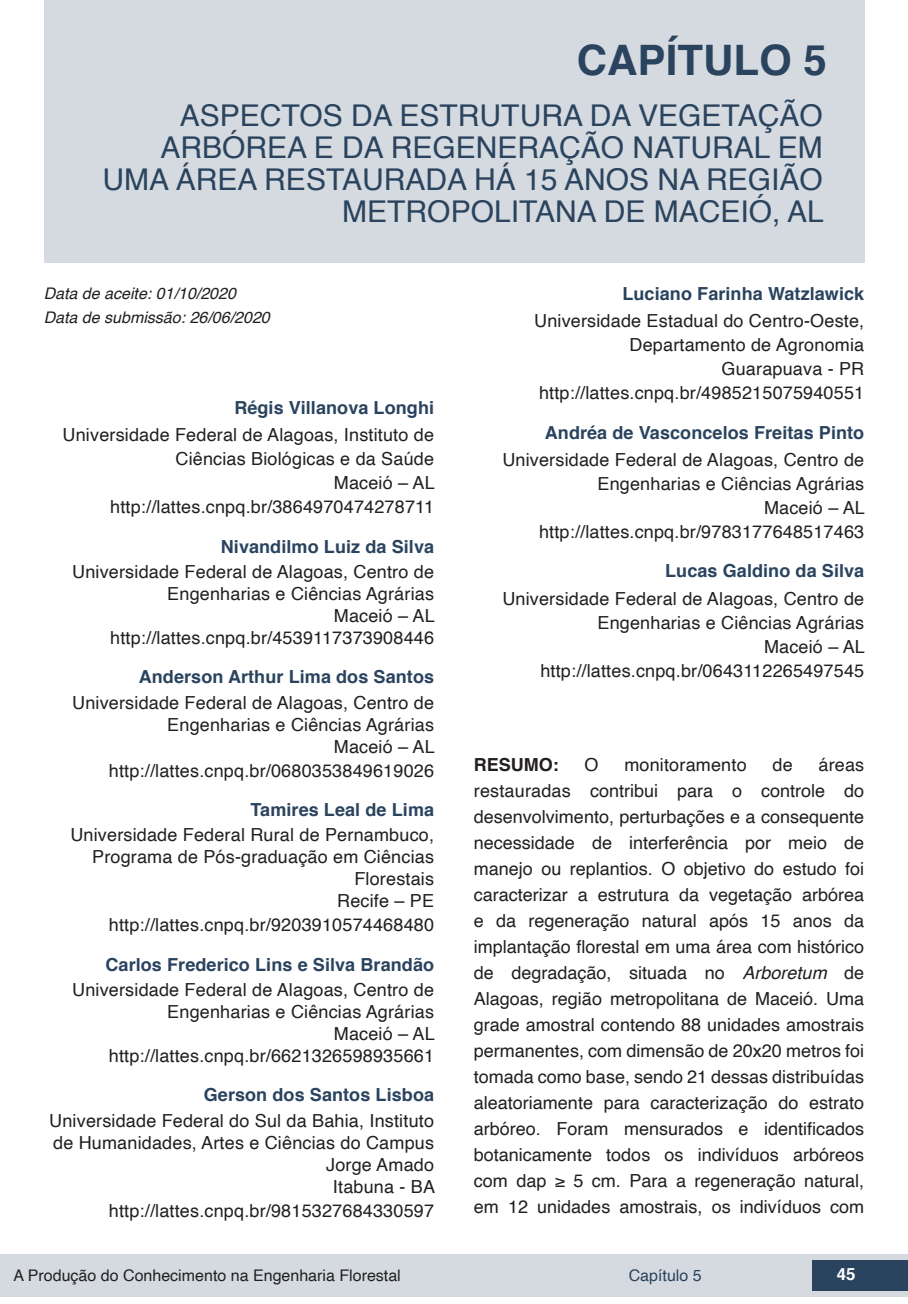
<style>
.page{position:relative;width:908px;height:1304px;background:#fff}
.page>*{position:absolute;margin:0;border:0;box-sizing:border-box;transform-origin:0 0}
.capítulos{font:700 42px "Helvetica";color:#2a435e}
.nome_artigos{font:30px/32px "Helvetica";color:#2a435e;text-align:right}
.info_autores{font:18px/22px "Helvetica";letter-spacing:.01em;color:#231f20;text-align:right}
.Resumos_e_PC_TXT{font:18px/26px "Helvetica";color:#231f20;text-align:justify}
.nome_autores{font:700 18px "Helvetica";letter-spacing:.005em;color:#2a435e}
.Resumos_e_PC_TXT-2{font:700 18px "Helvetica";color:#231f20}
.t1{font:700 16.8px "Helvetica";color:#fff}
.data{font:italic 16px "Helvetica";color:#231f20}
.t2{font:16px "Helvetica";color:#231f20}
.t3{font:16px "Helvetica";color:#2a435e}
.s1{font-style:italic}
</style>
<div class="page">
<div style="left:0;top:1254px;width:906px;height:43px;background:#d4dadf"></div>
<div style="left:812px;top:1261px;width:95px;height:30px;background:#2a435e"></div>
<div style="left:44px;top:0;width:819px;height:263px;background:#d4dadf"></div>
<p class="capítulos" style="left:576px;top:26px;width:251px">CAPÍTULO 5</p>
<p class="nome_artigos" style="left:102px;top:101px;width:722px">ASPECTOS DA ESTRUTURA DA VEGETAÇÃO ARBÓREA E DA REGENERAÇÃO NATURAL EM UMA ÁREA RESTAURADA HÁ 15 ANOS NA REGIÃO METROPOLITANA DE MACEIÓ, AL</p>
<p class="data" style="left:44px;top:280px;width:194px">Data de aceite: 01/10/2020</p>
<p class="data" style="left:44px;top:304px;width:227px">Data de submissão: 26/06/2020</p>
<p class="nome_autores" style="left:234px;top:393px;width:201px">Régis Villanova Longhi</p>
<p class="info_autores" style="left:63px;top:423px;width:373px;line-height:24px">Universidade Federal de Alagoas, Instituto de<br>Ciências Biológicas e da Saúde</p>
<p class="info_autores" style="left:333px;top:472px;width:102px">Maceió – AL</p>
<p class="info_autores" style="left:110px;top:496px;width:325px">http://lattes.cnpq.br/3864970474278711</p>
<p class="nome_autores" style="left:221px;top:532px;width:215px">Nivandilmo Luiz da Silva</p>
<p class="info_autores" style="left:72px;top:561px;width:363px">Universidade Federal de Alagoas, Centro de<br>Engenharias e Ciências Agrárias</p>
<p class="info_autores" style="left:333px;top:605px;width:102px">Maceió – AL</p>
<p class="info_autores" style="left:110px;top:627px;width:325px">http://lattes.cnpq.br/4539117373908446</p>
<p class="nome_autores" style="left:139px;top:662px;width:297px">Anderson Arthur Lima dos Santos</p>
<p class="info_autores" style="left:72px;top:692px;width:363px">Universidade Federal de Alagoas, Centro de<br>Engenharias e Ciências Agrárias</p>
<p class="info_autores" style="left:333px;top:736px;width:102px">Maceió – AL</p>
<p class="info_autores" style="left:109px;top:760px;width:326px">http://lattes.cnpq.br/0680353849619026</p>
<p class="nome_autores" style="left:250px;top:795px;width:185px">Tamires Leal de Lima</p>
<p class="info_autores" style="left:70px;top:825px;width:365px">Universidade Federal Rural de Pernambuco,<br>Programa de Pós-graduação em Ciências<br>Florestais</p>
<p class="info_autores" style="left:337px;top:891px;width:98px">Recife – PE</p>
<p class="info_autores" style="left:109px;top:915px;width:326px">http://lattes.cnpq.br/9203910574468480</p>
<p class="nome_autores" style="left:105px;top:950px;width:330px">Carlos Frederico Lins e Silva Brandão</p>
<p class="info_autores" style="left:72px;top:979px;width:363px">Universidade Federal de Alagoas, Centro de<br>Engenharias e Ciências Agrárias</p>
<p class="info_autores" style="left:333px;top:1023px;width:102px">Maceió – AL</p>
<p class="info_autores" style="left:109px;top:1045px;width:326px">http://lattes.cnpq.br/6621326598935661</p>
<p class="nome_autores" style="left:204px;top:1080px;width:232px">Gerson dos Santos Lisboa</p>
<p class="info_autores" style="left:49px;top:1110px;width:386px">Universidade Federal do Sul da Bahia, Instituto de Humanidades, Artes e Ciências do Campus<br>Jorge Amado</p>
<p class="info_autores" style="left:333px;top:1176px;width:104px">Itabuna - BA</p>
<p class="info_autores" style="left:109px;top:1200px;width:326px">http://lattes.cnpq.br/9815327684330597</p>
<p class="nome_autores" style="left:622px;top:279px;width:243px">Luciano Farinha Watzlawick</p>
<p class="info_autores" style="left:534px;top:310px;width:331px;line-height:24px">Universidade Estadual do Centro-Oeste,<br>Departamento de Agronomia</p>
<p class="info_autores" style="left:721px;top:359px;width:144px">Guarapuava - PR</p>
<p class="info_autores" style="left:539px;top:383px;width:326px">http://lattes.cnpq.br/4985215075940551</p>
<p class="nome_autores" style="left:544px;top:418px;width:321px">Andréa de Vasconcelos Freitas Pinto</p>
<p class="info_autores" style="left:502px;top:448px;width:363px;line-height:24px">Universidade Federal de Alagoas, Centro de<br>Engenharias e Ciências Agrárias</p>
<p class="info_autores" style="left:763px;top:497px;width:102px">Maceió – AL</p>
<p class="info_autores" style="left:539px;top:521px;width:326px">http://lattes.cnpq.br/9783177648517463</p>
<p class="nome_autores" style="left:664px;top:557px;width:200px">Lucas Galdino da Silva</p>
<p class="info_autores" style="left:502px;top:587px;width:363px;line-height:24px">Universidade Federal de Alagoas, Centro de<br>Engenharias e Ciências Agrárias</p>
<p class="info_autores" style="left:763px;top:636px;width:102px">Maceió – AL</p>
<p class="info_autores" style="left:540px;top:660px;width:325px">http://lattes.cnpq.br/0643112265497545</p>
<p class="Resumos_e_PC_TXT-2" style="left:473px;top:750px;width:86px">RESUMO:</p>
<p class="Resumos_e_PC_TXT" style="left:584px;top:752px;width:16px">O</p>
<p class="Resumos_e_PC_TXT" style="left:624px;top:752px;width:124px">monitoramento</p>
<p class="Resumos_e_PC_TXT" style="left:772px;top:752px;width:22px">de</p>
<p class="Resumos_e_PC_TXT" style="left:473px;top:752px;width:392px;text-indent:344px">áreas restauradas contribui para o controle do desenvolvimento, perturbações e a consequente necessidade de interferência por meio de manejo ou replantios. O objetivo do estudo foi caracterizar a estrutura da vegetação arbórea e da regeneração natural após 15 anos da implantação florestal em uma área com histórico de degradação, situada no <span class="s1">Arboretum</span> de Alagoas, região metropolitana de Maceió. Uma grade amostral contendo 88 unidades amostrais permanentes, com dimensão de 20x20 metros foi tomada como base, sendo 21 dessas distribuídas aleatoriamente para caracterização do estrato arbóreo. Foram mensurados e identificados botanicamente todos os indivíduos arbóreos com dap ≥ 5 cm. Para a regeneração natural, em 12 unidades amostrais, os indivíduos com</p>
<p class="t2" style="left:14px;top:1263px;width:388px">A Produção do Conhecimento na Engenharia Florestal</p>
<p class="t3" style="left:628px;top:1263px;width:74px">Capítulo 5</p>
<p class="t1" style="left:836px;top:1261px;width:20px">45</p>
</div>
